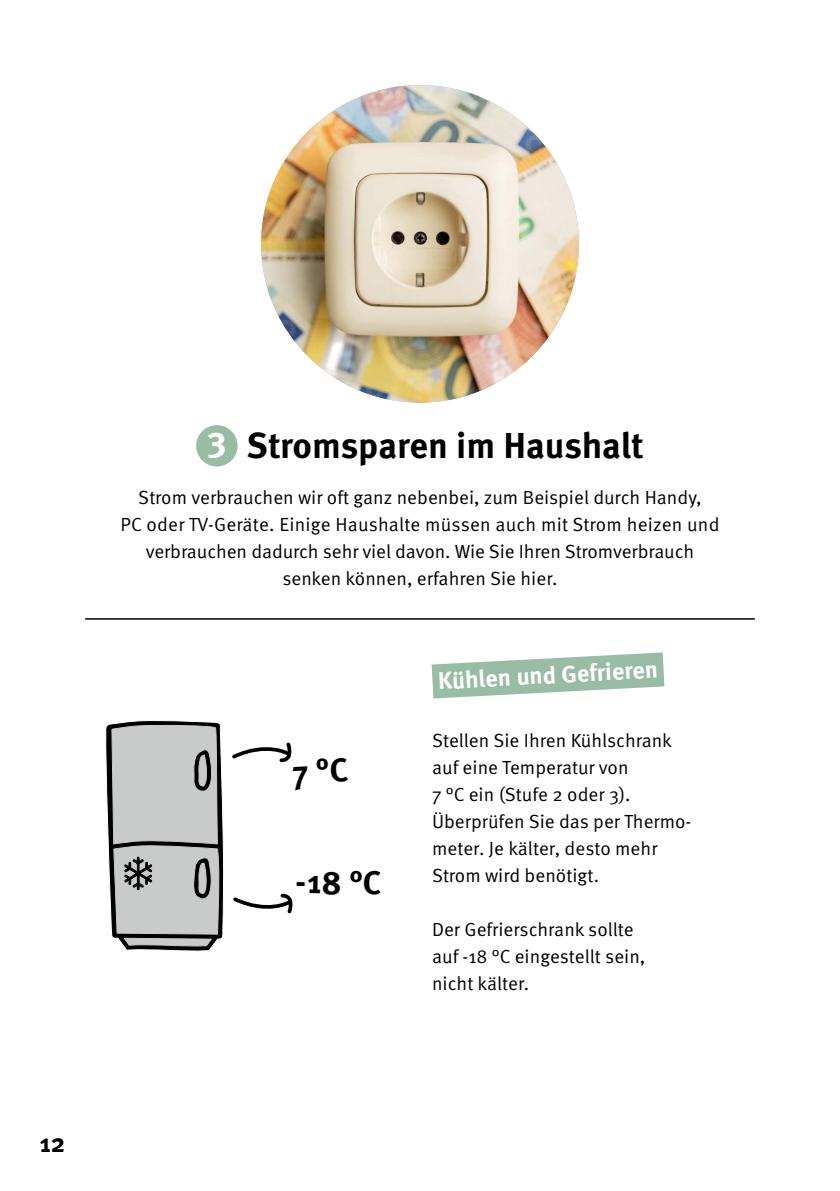
<style>
.page{position:relative;width:840px;height:1191px;background:#fff}
.page>*{position:absolute;margin:0;border:0;box-sizing:border-box;transform-origin:0 0}
.t1{font:700 36px "Meta Pro";letter-spacing:-.005em;color:#000}
.t2{font:700 33px "Meta Pro";color:#000}
.t3{font:700 26px "Meta";color:#000}
.t4{font:700 24px "Meta Pro";color:#fff}
.t5{font:19px/27px "Meta Pro Norm";color:#000}
.s1{color:#fff}
</style>
<div class="page">
<svg style="left:431px;top:652px;width:234px;height:47px"></svg>
<div style="left:196px;top:425px;width:41px;height:41px;background:#98bda4;border-radius:50%"></div>
<img style="left:261px;top:85px;width:317px;height:318px;border-radius:159px">
<hr style="left:85px;top:618px;width:669px;height:1px;background:#000">
<svg style="left:105px;top:720px;width:188px;height:231px"></svg>
<h1 class="t1" style="left:207px;top:417px;width:438px"><span class="s1">3</span> Stromsparen im Haushalt</h1>
<p class="t5" style="left:121px;top:483px;width:600px;text-align:center">Strom verbrauchen wir oft ganz nebenbei, zum Beispiel durch Handy,<br>PC oder TV-Geräte. Einige Haushalte müssen auch mit Strom heizen und verbrauchen dadurch sehr viel davon. Wie Sie Ihren Stromverbrauch senken können, erfahren Sie hier.</p>
<h2 class="t2" style="left:295px;top:856px;width:88px;rotate:1deg">-18 °C</h2>
<p class="t4" style="left:436px;top:662px;width:222px;rotate:-3deg">Kühlen und Gefrieren</p>
<p class="t5" style="left:432px;top:726px;width:261px">Stellen Sie Ihren Kühlschrank auf eine Temperatur von<br>7 °C ein (Stufe 2 oder 3).<br>Überprüfen Sie das per Thermo&shy;meter. Je kälter, desto mehr<br>Strom wird benötigt.</p>
<p class="t5" style="left:432px;top:915px;width:215px">Der Gefrierschrank sollte auf -18 °C eingestellt sein, nicht kälter.</p>
<h3 class="t3" style="left:40px;top:1128px;width:27px">12</h3>
</div>
